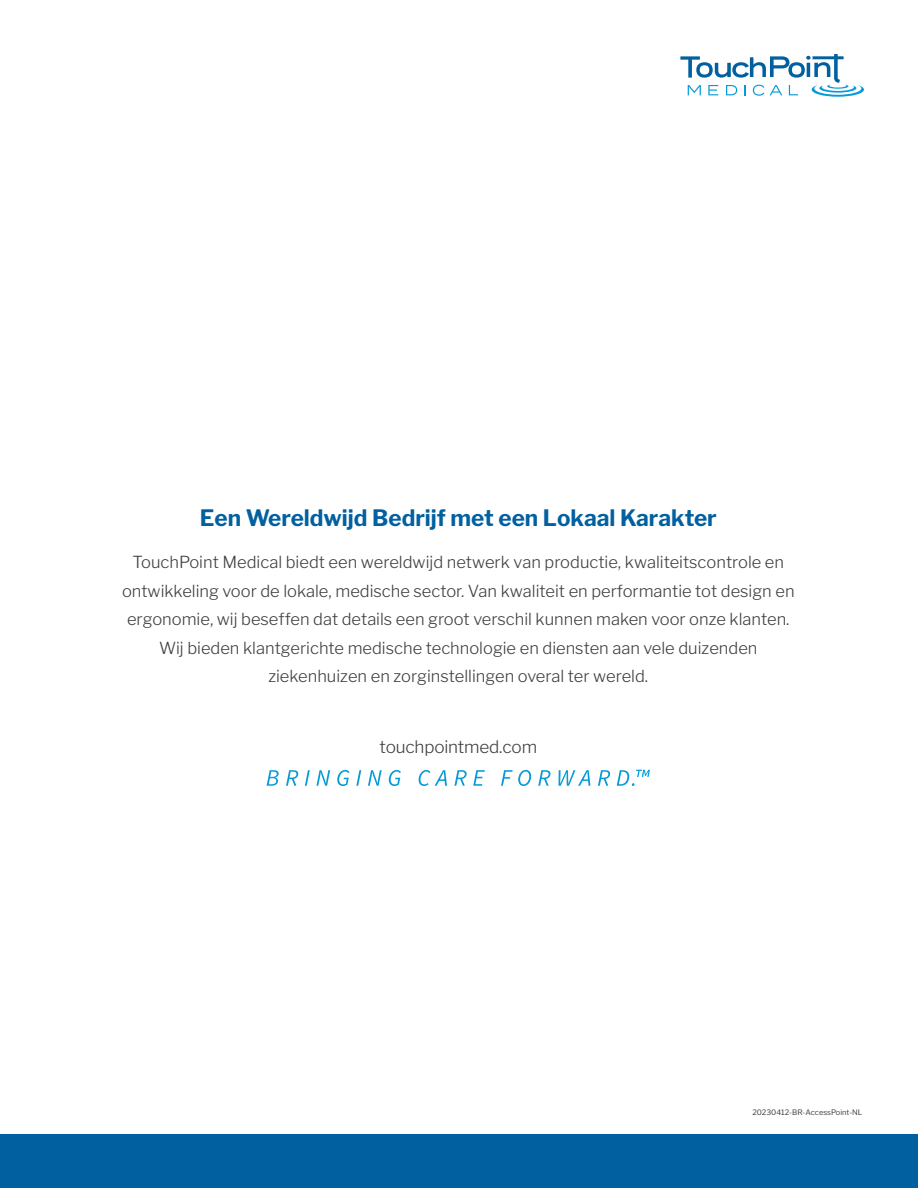
<style>
.page{position:relative;width:918px;height:1188px;background:#fff}
.page>*{position:absolute;margin:0;border:0;box-sizing:border-box;transform-origin:0 0}
.About_Us__-_Header{font:700 22.5px "Libre Franklin";color:#0060a0}
.t1{font:300 17.1px "Libre Franklin";letter-spacing:-.01em;color:#3e3e3f}
.About_Us__-_Paragrap{font:300 16.5px/28.5px "Libre Franklin";color:#3e3e3f;text-align:center}
.File_Name{font:7.5px "Libre Franklin";color:#3e3e3f}
</style>
<div class="page">
<div style="left:0;top:1134px;width:918px;height:54px;background:#0060a0"></div>
<svg style="left:680px;top:54px;width:184px;height:43px"></svg>
<hr style="left:807px;top:63px;width:3px;height:14px;background:#0060a0">
<svg style="left:267px;top:770px;width:12px;height:16px"></svg>
<svg style="left:286px;top:770px;width:12px;height:16px"></svg>
<svg style="left:305px;top:770px;width:5px;height:16px"></svg>
<svg style="left:316px;top:770px;width:14px;height:16px"></svg>
<svg style="left:337px;top:770px;width:12px;height:16px"></svg>
<svg style="left:356px;top:770px;width:5px;height:16px"></svg>
<svg style="left:368px;top:770px;width:14px;height:16px"></svg>
<svg style="left:389px;top:770px;width:12px;height:16px"></svg>
<svg style="left:419px;top:770px;width:28px;height:16px"></svg>
<svg style="left:454px;top:770px;width:13px;height:16px"></svg>
<svg style="left:473px;top:770px;width:12px;height:16px"></svg>
<svg style="left:501px;top:770px;width:30px;height:16px"></svg>
<svg style="left:538px;top:770px;width:12px;height:16px"></svg>
<svg style="left:559px;top:770px;width:31px;height:16px"></svg>
<svg style="left:598px;top:770px;width:12px;height:16px"></svg>
<svg style="left:617px;top:770px;width:33px;height:16px"></svg>
<p class="About_Us__-_Header" style="left:200px;top:504px;width:518px">Een Wereldwijd Bedrijf met een Lokaal Karakter</p>
<p class="About_Us__-_Paragrap" style="left:122px;top:548px;width:674px">TouchPoint Medical biedt een wereldwijd netwerk van productie, kwaliteitscontrole en ontwikkeling voor de lokale, medische sector. Van kwaliteit en performantie tot design en ergonomie, wij beseffen dat details een groot verschil kunnen maken voor onze klanten.<br>Wij bieden klantgerichte medische technologie en diensten aan vele duizenden ziekenhuizen en zorginstellingen overal ter wereld.</p>
<p class="t1" style="left:379px;top:736px;width:159px">touchpointmed.com</p>
<p class="File_Name" style="left:752px;top:1108px;width:112px">20230412-BR-AccessPoint-NL</p>
</div>
